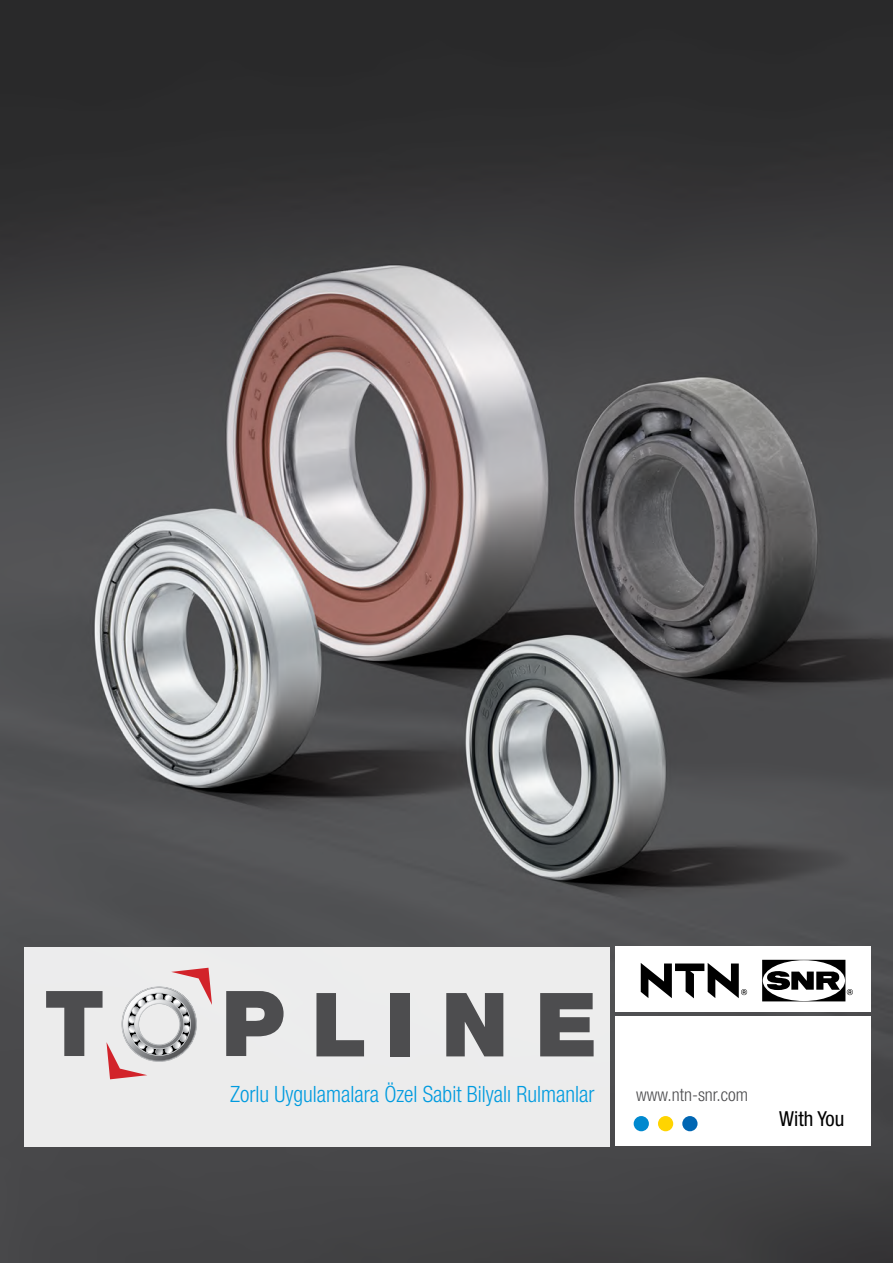
<style>
.page{position:relative;width:893px;height:1263px;background:#fff}
.page>*{position:absolute;margin:0;border:0;box-sizing:border-box;transform-origin:0 0}
.t1{font:300 condensed 22.5px "Helvetica Neue";color:#009bdf}
.t2{font:condensed 20.7px "Helvetica Neue LT Std";color:#000}
.t3{font:300 condensed 18px "Helvetica Neue";color:#4d4d4f}
</style>
<div class="page">
<img style="left:0;top:0;width:893px;height:1263px">
<div style="left:615px;top:947px;width:255px;height:65px;background:#fff"></div>
<div style="left:615px;top:1017px;width:255px;height:129px;background:#fff"></div>
<div style="left:634px;top:1116px;width:15px;height:15px;background:#0089cf;border-radius:50%"></div>
<div style="left:658px;top:1116px;width:15px;height:15px;background:#ffd400;border-radius:50%"></div>
<div style="left:682px;top:1116px;width:15px;height:15px;background:#0066b3;border-radius:50%"></div>
<svg style="left:641px;top:963px;width:106px;height:35px"></svg>
<svg style="left:762px;top:960px;width:91px;height:41px"></svg>
<div style="left:24px;top:947px;width:586px;height:199px;background:#ececec"></div>
<svg style="left:226px;top:991px;width:58px;height:65px"></svg>
<svg style="left:46px;top:968px;width:166px;height:111px"></svg>
<svg style="left:316px;top:993px;width:48px;height:63px"></svg>
<div style="left:390px;top:993px;width:20px;height:63px;background:#4d4d4f"></div>
<svg style="left:446px;top:993px;width:57px;height:63px"></svg>
<svg style="left:540px;top:993px;width:54px;height:63px"></svg>
<p class="t1" style="left:230px;top:1081px;width:366px">Zorlu Uygulamalara Özel Sabit Bilyalı Rulmanlar</p>
<p class="t3" style="left:636px;top:1084px;width:113px">www.ntn-snr.com</p>
<p class="t2" style="left:779px;top:1106px;width:67px">With You</p>
</div>
